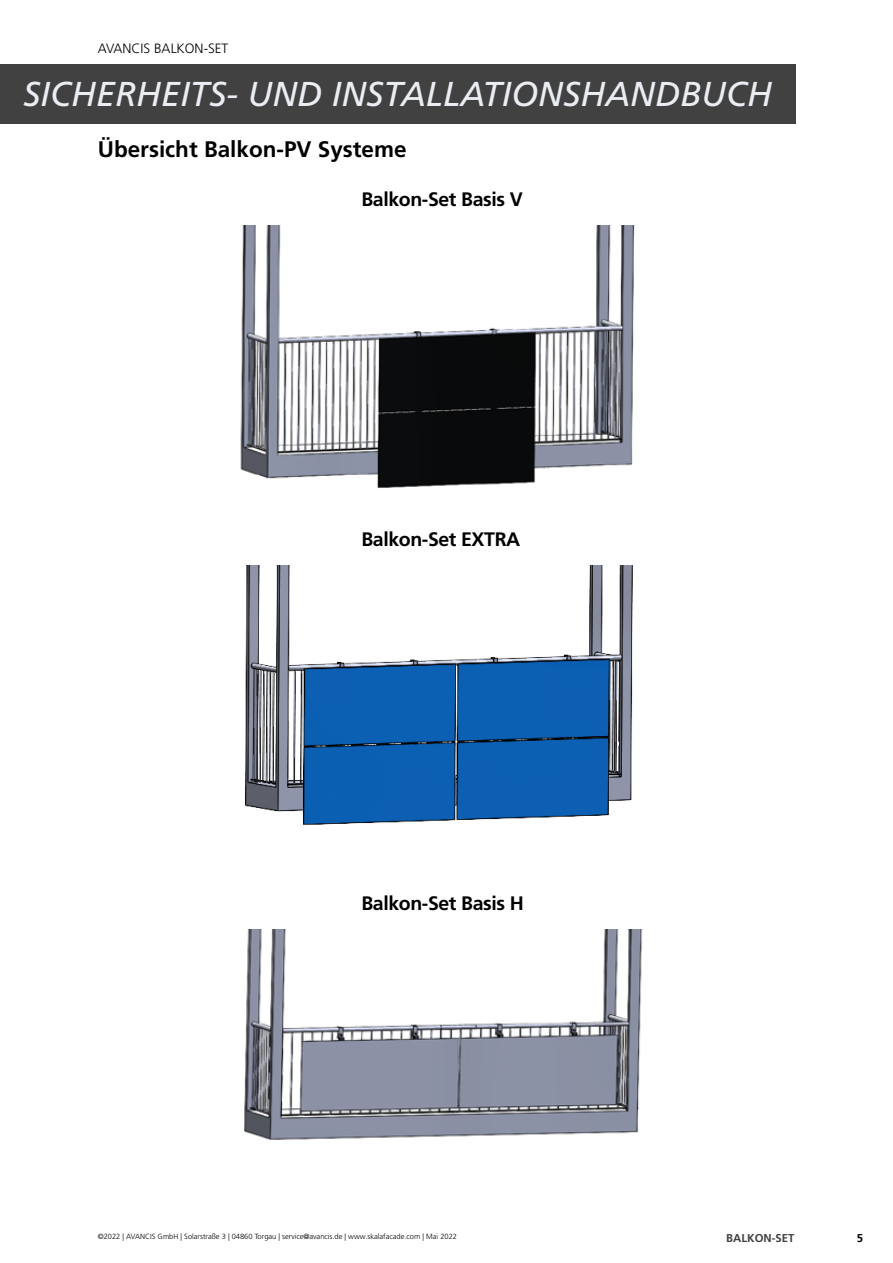
<style>
.page{position:relative;width:893px;height:1263px;background:#fff}
.page>*{position:absolute;margin:0;border:0;box-sizing:border-box;transform-origin:0 0}
.t1{font:italic 34.5px "Frutiger LT Std";color:#eaeef3}
.t2{font:700 22.5px "Frutiger LT Std";color:#000}
.t3{font:700 19.5px "Frutiger LT Std";letter-spacing:-.02em;color:#000}
.t4{font:300 13.5px "Frutiger LT Std";color:#000}
.t5{font:700 11.4px "Frutiger LT Std";color:#414142}
.t6{font:700 11.4px "Frutiger LT Std";color:#000}
.t7{font:300 7.5px "Frutiger LT Std";color:#000}
</style>
<div class="page">
<div style="left:0;top:64px;width:795px;height:59px;background:#414142"></div>
<img style="left:240px;top:225px;width:395px;height:264px">
<img style="left:245px;top:566px;width:388px;height:260px">
<img style="left:244px;top:929px;width:399px;height:211px">
<h3 class="t4" style="left:98px;top:40px;width:132px">AVANCIS BALKON-SET</h3>
<h1 class="t1" style="left:23px;top:74px;width:750px">SICHERHEITS- UND INSTALLATIONSHANDBUCH</h1>
<h2 class="t2" style="left:98px;top:136px;width:310px">Übersicht Balkon-PV Systeme</h2>
<h3 class="t3" style="left:361px;top:188px;width:163px">Balkon-Set Basis V</h3>
<h3 class="t3" style="left:361px;top:528px;width:160px">Balkon-Set EXTRA</h3>
<h3 class="t3" style="left:361px;top:892px;width:164px">Balkon-Set Basis H</h3>
<p class="t7" style="left:98px;top:1232px;width:361px">©2022 | AVANCIS GmbH | Solarstraße 3 | 04860 Torgau | service@avancis.de | www.skalafacade.com | Mai 2022</p>
<h3 class="t5" style="left:726px;top:1231px;width:70px">BALKON-SET</h3>
<h3 class="t6" style="left:857px;top:1231px;width:8px">5</h3>
</div>
